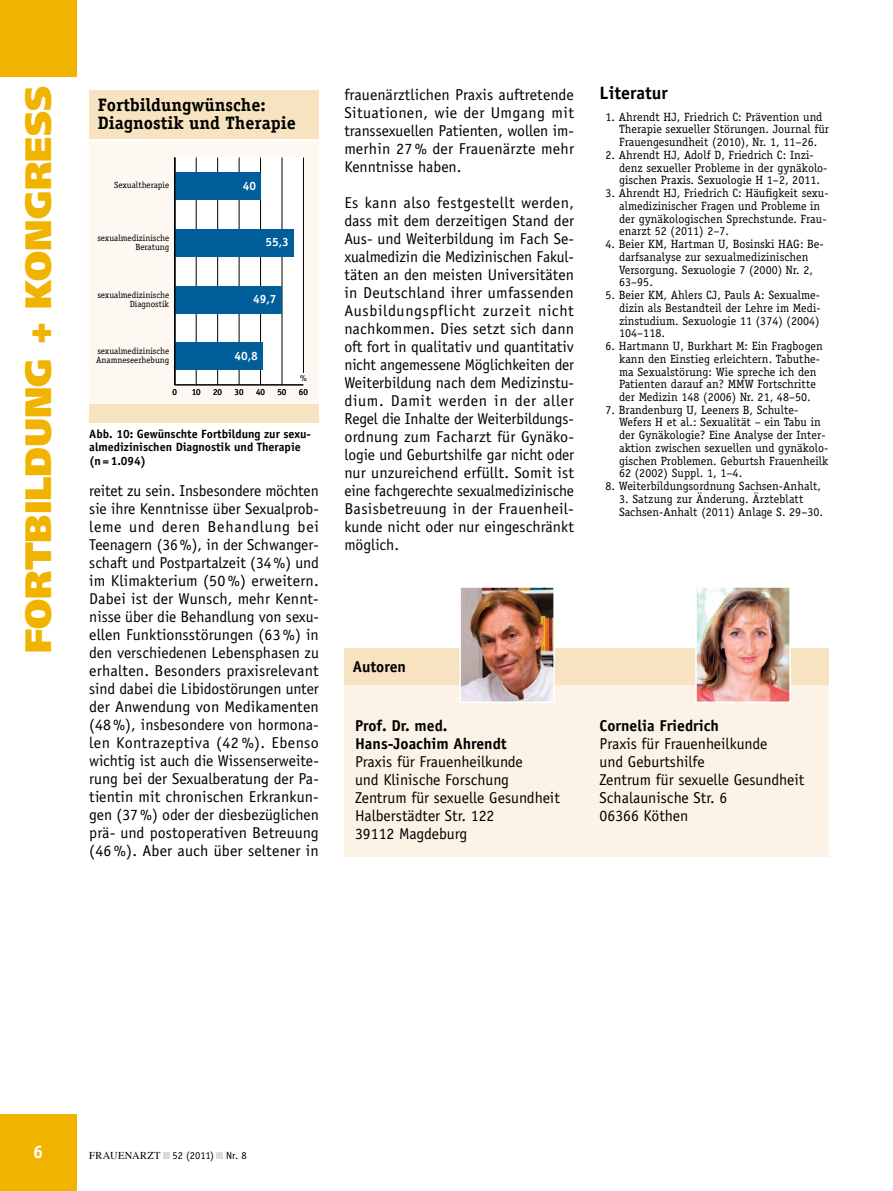
<style>
.page{position:relative;width:893px;height:1191px;background:#fff}
.page>*{position:absolute;margin:0;border:0;box-sizing:border-box;transform-origin:0 0}
.t1{font:900 36.75px "Frutiger LT Std";color:#f0b400}
.t2{font:700 18px/18px "Officina Serif Std";color:#000}
.t3{font:700 18px "Officina Sans Std";letter-spacing:.005em;color:#000}
.t4{font:700 18px "Officina Sans Std";color:#fff}
.t5{font:15.75px/18px "Officina Sans Std";color:#000}
.t6{font:700 15.75px/18px "Officina Sans Std";color:#000}
.t7{font:12px/12.8px "Officina Serif Std";letter-spacing:.005em;color:#000}
.t8{font:700 12px/13.5px "Officina Sans Std";color:#000}
.t9{font:700 12px "Officina Serif Std";color:#fff}
.t10{font:10.5px "Officina Sans Std";letter-spacing:.005em;color:#000}
.t11{font:9px/9px "Officina Serif Std";color:#000;text-align:right}
.s1{font-family:"Times"}
</style>
<div class="page">
<div style="left:0;top:1114px;width:77px;height:77px;background:#f0b400"></div>
<div style="left:0;top:0;width:77px;height:77px;background:#f0b400"></div>
<div style="left:344px;top:684px;width:485px;height:172px;background:#fbf3e5"></div>
<div style="left:344px;top:648px;width:485px;height:36px;background:#f7e3bf"></div>
<img style="left:459px;top:587px;width:97px;height:116px">
<img style="left:694px;top:587px;width:97px;height:116px">
<div style="left:89px;top:141px;width:230px;height:265px;background:#fdf9f2"></div>
<div style="left:175px;top:157px;width:128px;height:228px;background:#fff"></div>
<hr style="left:175px;top:384px;width:128px;height:1px;background:#000">
<hr style="left:196px;top:157px;width:1px;height:228px;background:#000">
<hr style="left:217px;top:157px;width:1px;height:228px;background:#000">
<hr style="left:239px;top:157px;width:1px;height:228px;background:#000">
<hr style="left:260px;top:157px;width:1px;height:228px;background:#000">
<hr style="left:282px;top:157px;width:1px;height:228px;background:#000">
<hr style="left:303px;top:157px;width:1px;height:216px;background:#000">
<div style="left:175px;top:172px;width:86px;height:28px;background:#005e9a"></div>
<div style="left:175px;top:229px;width:118px;height:27px;background:#005e9a"></div>
<div style="left:175px;top:286px;width:106px;height:27px;background:#005e9a"></div>
<div style="left:175px;top:343px;width:87px;height:27px;background:#005e9a"></div>
<hr style="left:174px;top:157px;width:1px;height:228px;background:#000">
<div style="left:89px;top:90px;width:230px;height:48px;background:#f7e3bf"></div>
<div style="left:89px;top:404px;width:230px;height:18px;background:#f7e3bf"></div>
<svg style="left:163px;top:1152px;width:6px;height:6px"></svg>
<svg style="left:217px;top:1152px;width:6px;height:6px"></svg>
<h1 class="t1" style="left:16px;top:653px;width:568px;rotate:-90deg">Fortbildung + Kongress</h1>
<p class="t2" style="left:98px;top:96px;width:200px">Fortbildungwünsche:<br>Diagnostik und Therapie</p>
<p class="t11" style="left:114px;top:181px;width:57px">Sexualtherapie</p>
<p class="t9" style="left:243px;top:178px;width:15px">40</p>
<p class="t11" style="left:97px;top:233px;width:73px">sexualmedizinische<br>Beratung</p>
<p class="t9" style="left:265px;top:234px;width:25px">55,3</p>
<p class="t11" style="left:97px;top:290px;width:73px">sexualmedizinische<br>Diagnostik</p>
<p class="t11" style="left:96px;top:346px;width:75px;text-align:left">sexualmedizinische<br>Anamneseerhebung</p>
<p class="t9" style="left:253px;top:291px;width:25px">49,7</p>
<p class="t9" style="left:234px;top:349px;width:25px">40,8</p>
<p class="t11" style="left:300px;top:373px;width:8px">%</p>
<p class="t11" style="left:172px;top:387px;width:6px">0</p>
<p class="t11" style="left:192px;top:387px;width:11px">10</p>
<p class="t11" style="left:213px;top:387px;width:10px">20</p>
<p class="t11" style="left:235px;top:387px;width:10px">30</p>
<p class="t11" style="left:256px;top:387px;width:10px">40</p>
<p class="t11" style="left:277px;top:387px;width:10px">50</p>
<p class="t11" style="left:299px;top:387px;width:10px">60</p>
<p class="t8" style="left:89px;top:427px;width:223px">Abb. 10: Gewünschte Fortbildung zur sexu&shy;almedizinischen Diagnostik und Therapie (n=1.094)</p>
<p class="t5" style="left:89px;top:482px;width:231px;text-align:justify">reitet zu sein. Insbesondere möchten sie ihre Kenntnisse über Sexualprob&shy;leme und deren Behandlung bei Teenagern (36%), in der Schwanger&shy;schaft und Postpartalzeit (34%) und im Klimakterium (50 %) erweitern.<br>Dabei ist der Wunsch, mehr Kennt&shy;nisse über die Behandlung von sexu&shy;ellen Funktionsstörungen (63%) in den verschiedenen Lebensphasen zu erhalten. Besonders praxisrelevant sind dabei die Libidostörungen unter der Anwendung von Medikamenten (48%), insbesondere von hormona&shy;len Kontrazeptiva (42 %). Ebenso wichtig ist auch die Wissenserweite&shy;rung bei der Sexualberatung der Pa&shy;tientin mit chronischen Erkrankun&shy;gen (37%) oder der diesbezüglichen prä- und postoperativen Betreuung (46%). Aber auch über seltener in</p>
<p class="t5" style="left:344px;top:86px;width:231px;text-align:justify">frauenärztlichen Praxis auftretende Situationen, wie der U mgang mit transsexuellen Patienten, wollen im&shy;merhin 27% der Frauenärzte mehr Kenntnisse haben.</p>
<p class="t5" style="left:344px;top:194px;width:231px">Es kann also festgestellt werden, dass mit dem derzeitigen Stand der Aus- und Weiterbildung im Fach Se&shy;xualmedizin die Medizinischen Fakul&shy;täten an den meisten U niversitäten in Deutschland ihrer umfassenden Ausbildungspflicht zurzeit nicht nachkommen. Dies setzt sich dann oft fort in qualitativ und quantitativ nicht angemessene Möglichkeiten der Weiterbildung nach dem Medizinstu&shy;dium. Damit werden in der aller Regel die Inhalte der Weiterbildungs&shy;ordnung zum Facharzt für Gynäko&shy;logie und Geburtshilfe gar nicht oder nur unzureichend erfüllt. Somit ist eine fachgerechte sexualmedizinische Basisbetreuung in der Frauenheil&shy;kunde nicht oder nur eingeschränkt möglich.</p>
<p class="t3" style="left:600px;top:82px;width:70px">Literatur</p>
<p class="t7" style="left:619px;top:110px;width:212px;text-indent:-14px">1. Ahrendt HJ, Friedrich C: Prävention und<br>Therapie sexueller Störungen. Journal für<br>Frauengesundheit (2010), Nr. 1, 11–26.</p>
<p class="t7" style="left:619px;top:148px;width:210px;text-indent:-14px">2. Ahrendt HJ, Adolf D, Friedrich C: Inzi&shy;denz sexueller Probleme in der gynäkolo&shy;gischen Praxis. Sexuologie H 1–2, 2011.</p>
<p class="t7" style="left:619px;top:187px;width:211px;text-indent:-14px">3. Ahrendt HJ, Friedrich C: Häufigkeit sexu&shy;almedizinischer Fragen und Probleme in der gynäkologischen Sprechstunde. Frau&shy;enarzt 52 (2011) 2–7.</p>
<p class="t7" style="left:619px;top:238px;width:206px;text-indent:-14px">4. Beier KM, Hartman U, Bosinski HAG: Be&shy;darfsanalyse zur sexualmedizinischen<br>Versorgung. Sexuologie 7 (2000) Nr. 2,<br>63–95.</p>
<p class="t7" style="left:619px;top:288px;width:203px;text-align:justify;text-indent:-14px">5. Beier KM, Ahlers CJ, Pauls A: Sexualme&shy;dizin als Bestandteil der Lehre im Medi&shy;zinstudium. Sexuologie 11 (374) (2004)<br>104–118.</p>
<p class="t7" style="left:619px;top:339px;width:205px;text-indent:-14px">6. Hartmann U, Burkhart M: Ein Fragbogen kann den Einstieg erleichtern. Tabuthe&shy;ma Sexualstörung: Wie spreche ich den Patienten darauf an? MMW Fortschritte der Medizin 148 (2006) Nr. 21, 48–50.</p>
<p class="t7" style="left:619px;top:403px;width:211px;text-indent:-14px">7. Brandenburg U, Leeners B, Schulte-Wefers H et al.: Sexualität – ein Tabu in der Gynäkologie? Eine Analyse der Inter&shy;aktion zwischen sexuellen und gynäkolo&shy;gischen Problemen. Geburtsh Frauenheilk 62 (2002) Suppl. 1, 1–4.</p>
<p class="t7" style="left:606px;top:480px;width:217px">8. Weiterbildungsordnung Sachsen-Anhalt,</p>
<p class="t7" style="left:619px;top:492px;width:206px">3. Satzung zur Änderung. Ärzteblatt<br>Sachsen-Anhalt (2011) Anlage S. 29–30.</p>
<p class="t6" style="left:353px;top:657px;width:55px">Autoren</p>
<p class="t6" style="left:355px;top:716px;width:153px">Prof. Dr. med.<br>Hans-Joachim Ahrendt</p>
<p class="t5" style="left:355px;top:752px;width:206px">Praxis für Frauenheilkunde<br>und Klinische Forschung<br>Zentrum für sexuelle Gesundheit<br>Halberstädter Str. 122<br>39112 Magdeburg</p>
<p class="t6" style="left:600px;top:716px;width:121px">Cornelia Friedrich</p>
<p class="t5" style="left:600px;top:734px;width:206px">Praxis für Frauenheilkunde<br>und Geburtshilfe<br>Zentrum für sexuelle Gesundheit<br>Schalaunische Str. 6<br>06366 Köthen</p>
<p class="t4" style="left:33px;top:1140px;width:12px">6</p>
<p class="t10" style="left:89px;top:1149px;width:159px"><span class="s1">FRAUENARZT</span> 52 (2011) N r. 8</p>
</div>
